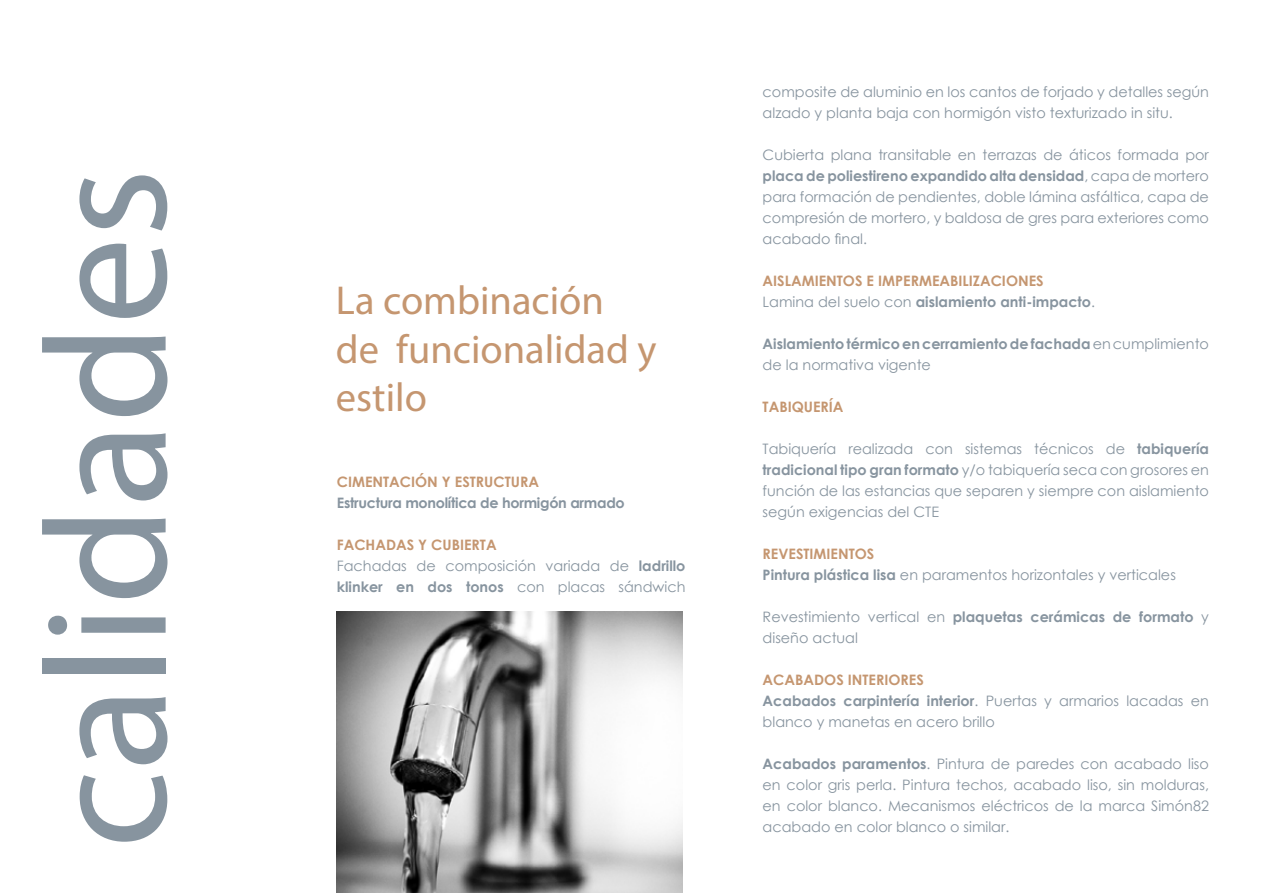
<style>
.page{position:relative;width:1263px;height:893px;background:#fff}
.page>*{position:absolute;margin:0;border:0;box-sizing:border-box;transform-origin:0 0}
.t1{font:174px "Myriad Pro";color:#87949f}
.t2{font:40.5px/48.6px "Myriad Pro";color:#c59670}
.t3{font:14.4px/21px "Century Gothic";color:#87949f}
.t4{font:700 14.4px/21px "Century Gothic";color:#c59670}
.t5{font:700 14.4px/21px "Century Gothic";color:#87949f}
.t6{font:700 14.4px "Century Gothic";letter-spacing:-.02em;color:#87949f}
.s1{font-weight:700;color:#c59670}
.s2{font-weight:700}
.s3{font-weight:400;color:#87949f}
.s4{color:#87949f}
.s5{font-weight:400}
</style>
<div class="page">
<img style="left:337px;top:611px;width:345px;height:282px">
<h1 class="t1" style="left:0;top:848px;width:681px;rotate:-90deg">calidades</h1>
<h2 class="t2" style="left:336px;top:276px;width:322px">La combinación de funcionalidad y estilo</h2>
<p class="t4" style="left:337px;top:470px;width:204px">CIMENTACIÓN Y ESTRUCTURA</p>
<p class="t6" style="left:337px;top:492px;width:289px">Estructura monolítica de hormigón armado</p>
<p class="t3" style="left:337px;top:534px;width:350px"><span class="s1">FACHADAS Y CUBIERTA<br></span>Fachadas de composición variada de <span class="s2">ladrillo klinker en dos tonos</span> con placas sándwich</p>
<p class="t3" style="left:763px;top:81px;width:448px">composite de aluminio en los cantos de forjado y detalles según alzado y planta baja con hormigón visto texturizado in situ.</p>
<p class="t3" style="left:763px;top:144px;width:448px;text-align:justify">Cubierta plana transitable en terrazas de áticos formada por <span class="s2">placa de poliestireno expandido alta densidad</span>, capa de mortero para formación de pendientes, doble lámina asfáltica, capa de compresión de mortero, y baldosa de gres para exteriores como acabado final.</p>
<p class="t4" style="left:763px;top:270px;width:334px">AISLAMIENTOS E IMPERMEABILIZACIONES<br><span class="s3">Lamina del suelo con</span> <span class="s4">aislamiento anti-impacto</span><span class="s3">.</span></p>
<p class="t5" style="left:763px;top:333px;width:448px">Aislamiento térmico en cerramiento de fachada <span class="s5">en cumplimiento de la normativa vigente</span></p>
<p class="t4" style="left:763px;top:396px;width:82px">TABIQUERÍA</p>
<p class="t3" style="left:763px;top:438px;width:448px;text-align:justify">Tabiquería realizada con sistemas técnicos de <span class="s2">tabiquería tradicional tipo gran formato</span> y/o tabiquería seca con grosores en función de las estancias que separen y siempre con aislamiento según exigencias del CTE</p>
<p class="t3" style="left:763px;top:543px;width:415px"><span class="s1">REVESTIMIENTOS<br></span><span class="s2">Pintura plástica lisa</span> en paramentos horizontales y verticales</p>
<p class="t3" style="left:763px;top:606px;width:448px">Revestimiento vertical en <span class="s2">plaquetas cerámicas de formato</span> y diseño actual</p>
<p class="t3" style="left:763px;top:669px;width:448px"><span class="s1">ACABADOS INTERIORES<br></span><span class="s2">Acabados carpintería interior</span>. Puertas y armarios lacadas en blanco y manetas en acero brillo</p>
<p class="t3" style="left:763px;top:753px;width:448px;text-align:justify"><span class="s2">Acabados paramentos</span>. Pintura de paredes con acabado liso en color gris perla. Pintura techos, acabado liso, sin molduras, en color blanco. Mecanismos eléctricos de la marca Simón82 acabado en color blanco o similar.</p>
</div>
